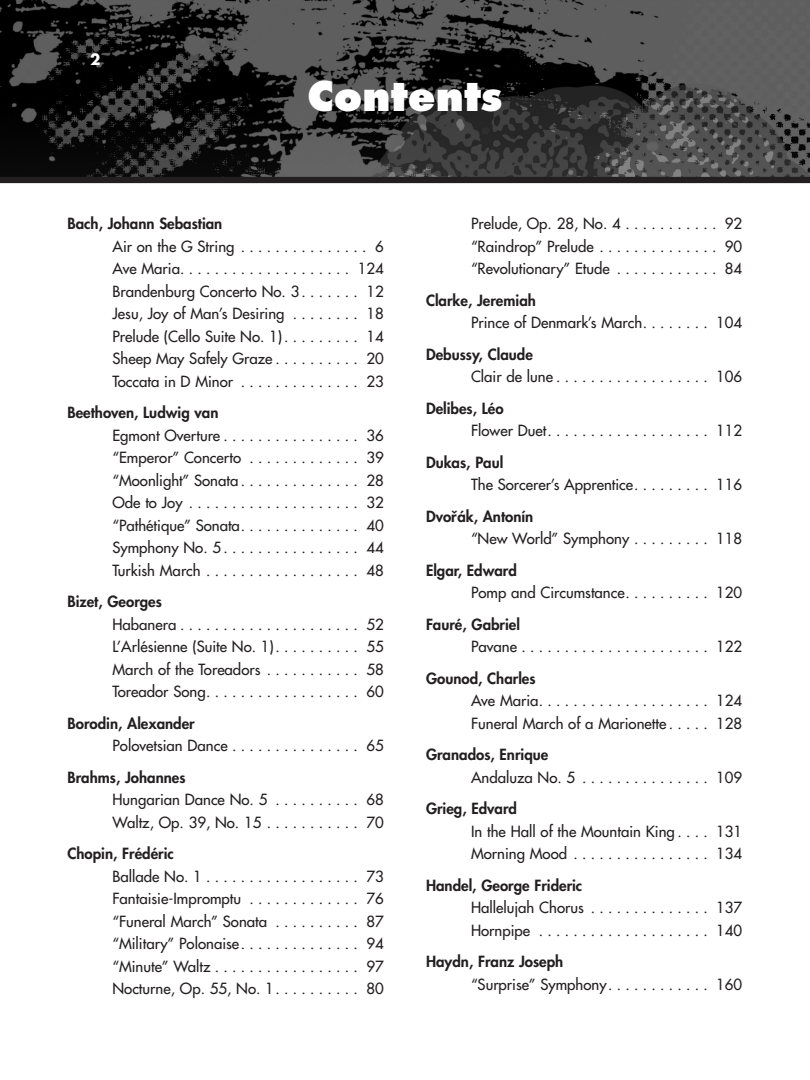
<style>
.page{position:relative;width:810px;height:1080px;background:#fff}
.page>*{position:absolute;margin:0;border:0;box-sizing:border-box;transform-origin:0 0}
.Contents_Header{font:800 40px "Futura";color:#fff}
.TOC_Composer{font:15px/22.5px "Futura";color:#231f20}
.t1{font:700 15px "Futura";color:#fff}
.s1{font-weight:800}
</style>
<div class="page">
<img style="left:0;top:0;width:810px;height:177px">
<div style="left:0;top:177px;width:810px;height:6px;background:#231f20"></div>
<p class="t1" style="left:90px;top:48px;width:12px">2</p>
<p class="Contents_Header" style="left:308px;top:72px;width:196px">Contents</p>
<p class="TOC_Composer" style="left:112px;top:212px;width:273px;text-indent:-45px"><span class="s1">Bach, Johann Sebastian<br></span>Air on the G String . . . . . . . . . . . . . . . 6<br>Ave Maria . . . . . . . . . . . . . . . . . . . . 124<br>Brandenburg Concerto No. 3 . . . . . . . 12<br>Jesu, Joy of Man’s Desiring . . . . . . . . 18<br>Prelude (Cello Suite No. 1) . . . . . . . . . 14<br>Sheep May Safely Graze . . . . . . . . . . 20<br>Toccata in D Minor . . . . . . . . . . . . . . 23</p>
<p class="TOC_Composer" style="left:112px;top:401px;width:273px;text-indent:-45px"><span class="s1">Beethoven, Ludwig van<br></span>Egmont Overture . . . . . . . . . . . . . . . . 36 “Emperor” Concerto . . . . . . . . . . . . . 39 “Moonlight” Sonata . . . . . . . . . . . . . . 28<br>Ode to Joy . . . . . . . . . . . . . . . . . . . . 32. “Pathétique” Sonata . . . . . . . . . . . . . . 40<br>Symphony No. 5 . . . . . . . . . . . . . . . . 44<br>Turkish March . . . . . . . . . . . . . . . . . . 48</p>
<p class="TOC_Composer" style="left:112px;top:590px;width:273px;text-indent:-45px"><span class="s1">Bizet, Georges<br></span>Habanera . . . . . . . . . . . . . . . . . . . . . 52<br>L’Arlésienne (Suite No. 1) . . . . . . . . . . 55<br>March of the Toreadors . . . . . . . . . . . 58<br>Toreador Song . . . . . . . . . . . . . . . . . . 60</p>
<p class="TOC_Composer" style="left:112px;top:712px;width:273px;text-indent:-45px"><span class="s1">Borodin, Alexander<br></span>Polovetsian Dance . . . . . . . . . . . . . . . 65</p>
<p class="TOC_Composer" style="left:112px;top:766px;width:273px;text-indent:-45px"><span class="s1">Brahms, Johannes<br></span>Hungarian Dance No. 5 . . . . . . . . . . 68<br>Waltz, Op. 39, No. 15 . . . . . . . . . . . 70</p>
<p class="TOC_Composer" style="left:112px;top:842px;width:273px;text-indent:-45px"><span class="s1">Chopin, Frédéric<br></span>Ballade No. 1 . . . . . . . . . . . . . . . . . . 73<br>Fantaisie-Impromptu . . . . . . . . . . . . . 76 “Funeral March” Sonata . . . . . . . . . . 87 “Military” Polonaise . . . . . . . . . . . . . . 94 “Minute” Waltz . . . . . . . . . . . . . . . . . 97<br>Nocturne, Op. 55, No. 1 . . . . . . . . . . 80</p>
<p class="TOC_Composer" style="left:471px;top:212px;width:273px;text-align:justify">Prelude, Op. 28, No. 4 . . . . . . . . . . . 92 “Raindrop” Prelude . . . . . . . . . . . . . . 90 “Revolutionary” Etude . . . . . . . . . . . . 84</p>
<p class="TOC_Composer" style="left:471px;top:289px;width:273px;text-indent:-45px"><span class="s1">Clarke, Jeremiah<br></span>Prince of Denmark’s March . . . . . . . . 104</p>
<p class="TOC_Composer" style="left:471px;top:343px;width:273px;text-indent:-45px"><span class="s1">Debussy, Claude<br></span>Clair de lune . . . . . . . . . . . . . . . . . . 106</p>
<p class="TOC_Composer" style="left:471px;top:397px;width:273px;text-indent:-45px"><span class="s1">Delibes, Léo<br></span>Flower Duet . . . . . . . . . . . . . . . . . . . 112</p>
<p class="TOC_Composer" style="left:471px;top:451px;width:273px;text-indent:-45px"><span class="s1">Dukas, Paul<br></span>The Sorcerer’s Apprentice . . . . . . . . . 116</p>
<p class="TOC_Composer" style="left:471px;top:505px;width:273px;text-indent:-45px"><span class="s1">Dvorˇák, Antonín<br></span>“New World” Symphony . . . . . . . . . 118</p>
<p class="TOC_Composer" style="left:471px;top:559px;width:273px;text-indent:-45px"><span class="s1">Elgar, Edward<br></span>Pomp and Circumstance . . . . . . . . . . 120</p>
<p class="TOC_Composer" style="left:471px;top:613px;width:273px;text-indent:-45px"><span class="s1">Fauré, Gabriel<br></span>Pavane . . . . . . . . . . . . . . . . . . . . . . 122</p>
<p class="TOC_Composer" style="left:471px;top:667px;width:273px;text-indent:-45px"><span class="s1">Gounod, Charles<br></span>Ave Maria . . . . . . . . . . . . . . . . . . . . 124<br>Funeral March of a Marionette . . . . . 128</p>
<p class="TOC_Composer" style="left:471px;top:743px;width:273px;text-indent:-45px"><span class="s1">Granados, Enrique<br></span>Andaluza No. 5 . . . . . . . . . . . . . . . 109</p>
<p class="TOC_Composer" style="left:471px;top:797px;width:273px;text-indent:-45px"><span class="s1">Grieg, Edvard<br></span>In the Hall of the Mountain King . . . . 131<br>Morning Mood . . . . . . . . . . . . . . . . 134</p>
<p class="TOC_Composer" style="left:471px;top:874px;width:273px;text-indent:-45px"><span class="s1">Handel, George Frideric<br></span>Hallelujah Chorus . . . . . . . . . . . . . . 137<br>Hornpipe . . . . . . . . . . . . . . . . . . . . 140</p>
<p class="TOC_Composer" style="left:471px;top:950px;width:273px;text-indent:-45px"><span class="s1">Haydn, Franz Joseph<br></span>“Surprise” Symphony . . . . . . . . . . . . 160</p>
</div>
